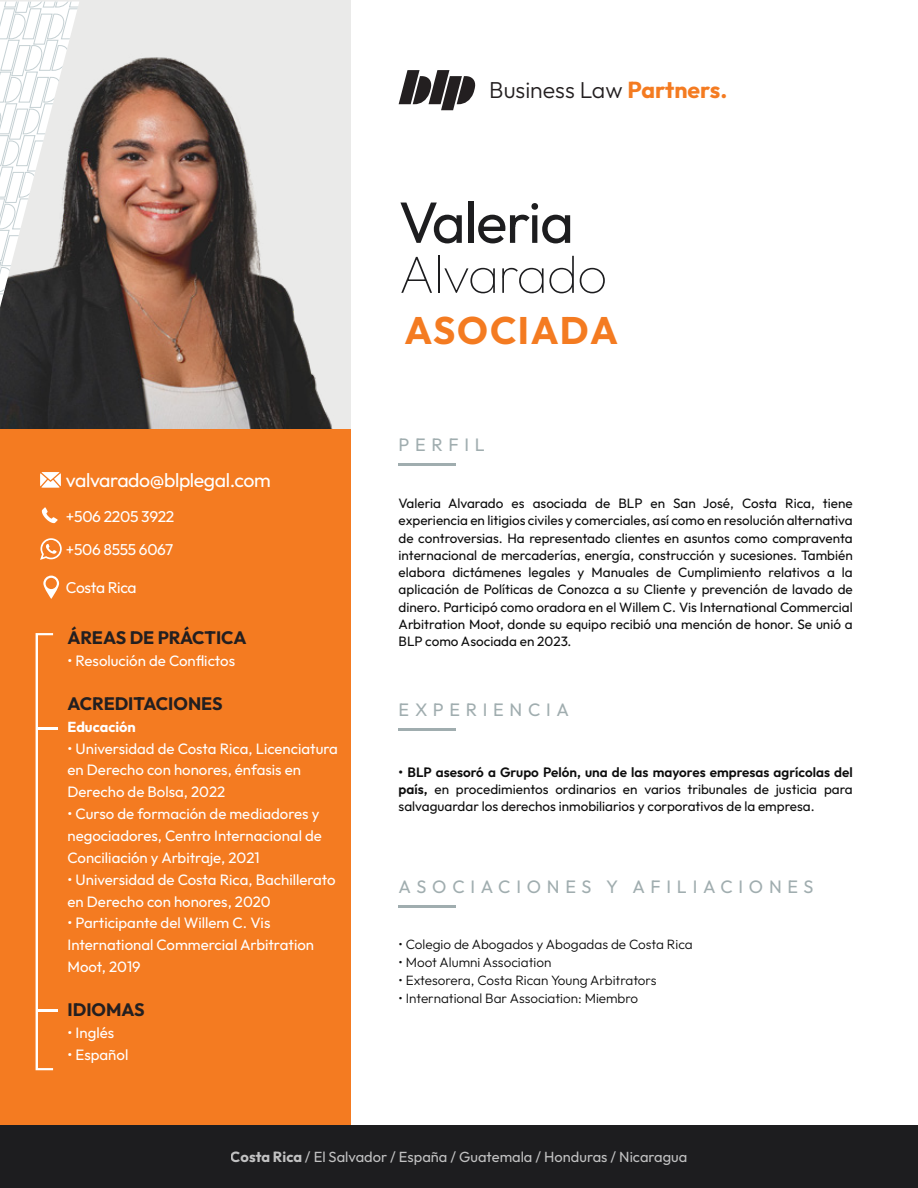
<style>
.page{position:relative;width:918px;height:1188px;background:#fff}
.page>*{position:absolute;margin:0;border:0;box-sizing:border-box;transform-origin:0 0}
.t1{font:58.05px "Outfit";letter-spacing:-.02em;color:#1d1d1f}
.t2{font:100 53.25px "Outfit";letter-spacing:-.02em;color:#1d1d1f}
.t3{font:700 38.25px "Outfit";letter-spacing:.04em;color:#f47b21}
.t4{font:300 23.1px "Outfit";color:#231f20}
.t5{font:19.5px "Outfit";letter-spacing:-.02em;color:#fff}
.t6{font:18px "Outfit";letter-spacing:.32em;color:#a0adaf}
.t7{font:700 18px "Outfit";color:#231f20}
.t8{font:15.75px "Outfit";letter-spacing:-.02em;color:#fff}
.t9{font:15px/21.9px "Outfit";color:#fff}
.t10{font:14.7px "Outfit";color:#fff}
.t11{font:700 14.4px "Outfit";color:#fff}
.t12{font:13.5px/17.2px "Outfit";color:#0d0d0d;text-align:justify}
.t13{font:300 13.5px "Outfit";color:#0d0d0d}
.s1{font-weight:700;color:#f47b21}
.s2{font-weight:600}
.s3{font-weight:700}
</style>
<div class="page">
<div style="left:0;top:0;width:350px;height:429px;background:#eaeae9"></div>
<img style="left:0;top:57px;width:333px;height:372px">
<svg style="left:0;top:1px;width:79px;height:306px"></svg>
<div style="left:0;top:429px;width:350px;height:701px;background:#f47b21"></div>
<svg style="left:36px;top:633px;width:17px;height:437px"></svg>
<hr style="left:37px;top:727px;width:20px;height:3px;background:#fff">
<hr style="left:399px;top:463px;width:57px;height:3px;background:#a0adaf">
<hr style="left:399px;top:728px;width:57px;height:2px;background:#a0adaf">
<hr style="left:399px;top:906px;width:57px;height:2px;background:#a0adaf">
<svg style="left:399px;top:70px;width:77px;height:40px"></svg>
<div style="left:0;top:1125px;width:918px;height:63px;background:#1d1d1f"></div>
<svg style="left:42px;top:507px;width:16px;height:16px"></svg>
<svg style="left:40px;top:472px;width:21px;height:16px"></svg>
<svg style="left:40px;top:538px;width:22px;height:22px"></svg>
<svg style="left:43px;top:576px;width:16px;height:23px"></svg>
<hr style="left:37px;top:1009px;width:20px;height:3px;background:#fff">
<h3 class="t4" style="left:489px;top:76px;width:239px">Business Law <span class="s1">Partners.</span></h3>
<h1 class="t1" style="left:399px;top:186px;width:177px">Valeria</h1>
<h2 class="t2" style="left:399px;top:243px;width:210px">Alvarado</h2>
<h3 class="t3" style="left:404px;top:305px;width:215px">ASOCIADA</h3>
<h3 class="t5" style="left:66px;top:468px;width:206px">valvarado@blplegal.com</h3>
<p class="t8" style="left:66px;top:507px;width:110px">+506 2205 3922</p>
<p class="t8" style="left:66px;top:539px;width:109px">+506 8555 6067</p>
<p class="t8" style="left:66px;top:577px;width:72px">Costa Rica</p>
<h3 class="t7" style="left:68px;top:626px;width:180px">ÁREAS DE PRÁCTICA</h3>
<p class="t9" style="left:68px;top:650px;width:169px">• Resolución de Conflictos</p>
<h3 class="t7" style="left:68px;top:692px;width:157px">ACREDITACIONES</h3>
<p class="t11" style="left:68px;top:717px;width:70px">Educación</p>
<p class="t9" style="left:68px;top:738px;width:272px">• Universidad de Costa Rica, Licenciatura en Derecho con honores, énfasis en<br>Derecho de Bolsa, 2022</p>
<p class="t9" style="left:68px;top:803px;width:256px">• Curso de formación de mediadores y negociadores, Centro Internacional de<br>Conciliación y Arbitraje, 2021</p>
<p class="t9" style="left:68px;top:869px;width:270px">• Universidad de Costa Rica, Bachillerato en Derecho con honores, 2020</p>
<p class="t9" style="left:68px;top:913px;width:248px">• Participante del Willem C. Vis<br>International Commercial Arbitration<br>Moot, 2019</p>
<h3 class="t7" style="left:68px;top:998px;width:79px">IDIOMAS</h3>
<p class="t9" style="left:68px;top:1022px;width:48px">• Inglés</p>
<p class="t9" style="left:68px;top:1044px;width:62px">• Español</p>
<h3 class="t6" style="left:399px;top:434px;width:88px">PERFIL</h3>
<p class="t12" style="left:399px;top:495px;width:456px">Valeria Alvarado es asociada de BLP en San José, Costa Rica, tiene experiencia en litigios civiles y comerciales, así como en resolución alternativa de controversias. Ha representado clientes en asuntos como compraventa internacional de mercaderías, energía, construcción y sucesiones. También elabora dictámenes legales y Manuales de Cumplimiento relativos a la aplicación de Políticas de Conozca a su Cliente y prevención de lavado de dinero. Participó como oradora en el Willem C. Vis International Commercial Arbitration Moot, donde su equipo recibió una mención de honor. Se unió a BLP como Asociada en 2023.</p>
<h3 class="t6" style="left:399px;top:698px;width:172px">EXPERIENCIA</h3>
<p class="t12" style="left:399px;top:764px;width:456px"><span class="s2">• BLP asesoró a Grupo Pelón, una de las mayores empresas agrícolas del país,</span> en procedimientos ordinarios en varios tribunales de justicia para salvaguardar los derechos inmobiliarios y corporativos de la empresa.</p>
<h3 class="t6" style="left:399px;top:876px;width:416px">ASOCIACIONES Y AFILIACIONES</h3>
<p class="t13" style="left:399px;top:936px;width:296px">• Colegio de Abogados y Abogadas de Costa Rica</p>
<p class="t13" style="left:399px;top:954px;width:154px">• Moot Alumni Association</p>
<p class="t13" style="left:399px;top:972px;width:259px">• Extesorera, Costa Rican Young Arbitrators</p>
<p class="t13" style="left:399px;top:990px;width:241px">• International Bar Association: Miembro</p>
<p class="t10" style="left:231px;top:1148px;width:458px"><span class="s3">Costa Rica</span> / El Salvador / España / Guatemala / Honduras / Nicaragua</p>
</div>
